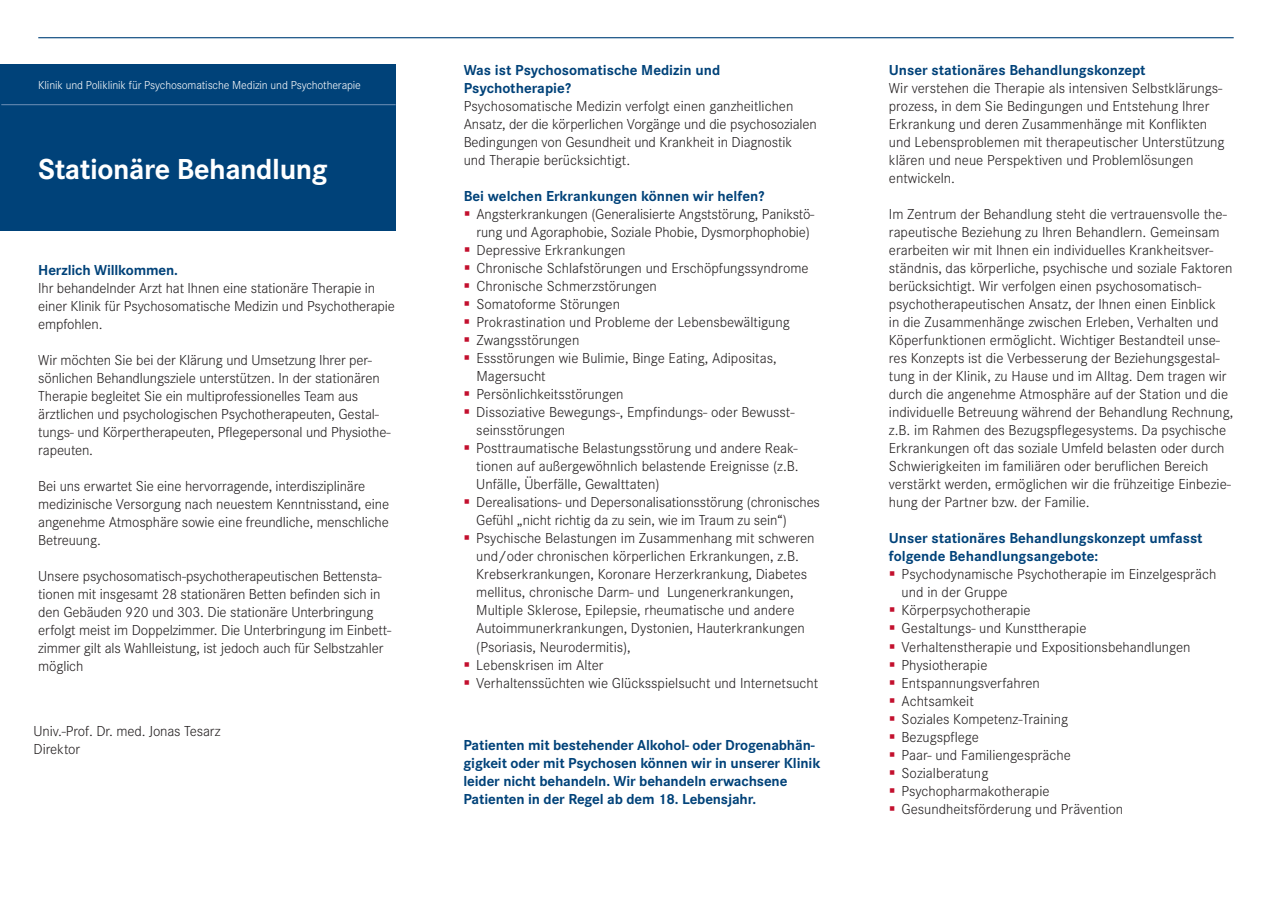
<style>
.page{position:relative;width:1272px;height:902px;background:#fff}
.page>*{position:absolute;margin:0;border:0;box-sizing:border-box;transform-origin:0 0}
.t1{font:700 30px "Corporate S";letter-spacing:-.015em;color:#fff}
.t2{font:300 15px/18px "Corporate S";color:#231f20}
.t3{font:700 15px/18px "Corporate S";letter-spacing:-.01em;color:#004279}
.t4{font:300 12px "Corporate S";letter-spacing:-.01em;color:#fff}
</style>
<div class="page">
<hr style="left:38px;top:37px;width:1195px;height:1px;background:#004279">
<div style="left:0;top:64px;width:395px;height:166px;background:#004279"></div>
<hr style="left:1px;top:104px;width:394px;height:1px;background:#6388b0">
<p class="t4" style="left:38px;top:78px;width:324px">Klinik und Poliklinik für Psychosomatische Medizin und Psychotherapie</p>
<h1 class="t1" style="left:38px;top:152px;width:291px">Stationäre Behandlung</h1>
<p class="t3" style="left:38px;top:261px;width:141px">Herzlich Willkommen.</p>
<p class="t2" style="left:38px;top:279px;width:358px">Ihr behandelnder Arzt hat Ihnen eine stationäre Therapie in einer Klinik für Psychosomatische Medizin und Psychotherapie empfohlen.</p>
<p class="t2" style="left:38px;top:351px;width:354px">Wir möchten Sie bei der Klärung und Umsetzung Ihrer per&shy;sönlichen Behandlungsziele unterstützen. In der stationären Therapie begleitet Sie ein multiprofessionelles Team aus ärztlichen und psychologischen Psychotherapeuten, Gestal&shy;tungs- und Körpertherapeuten, Pflegepersonal und Physiothe&shy;rapeuten.</p>
<p class="t2" style="left:38px;top:477px;width:352px">Bei uns erwartet Sie eine hervorragende, interdisziplinäre medizinische Versorgung nach neuestem Kenntnisstand, eine angenehme Atmosphäre sowie eine freundliche, menschliche Betreuung.</p>
<p class="t2" style="left:38px;top:567px;width:354px">Unsere psychosomatisch-psychotherapeutischen Bettensta&shy;tionen mit insgesamt 28 stationären Betten befinden sich in den Gebäuden 920 und 303. Die stationäre Unterbringung erfolgt meist im Doppelzimmer. Die Unterbringung im Einbett&shy;zimmer gilt als Wahlleistung, ist jedoch auch für Selbstzahler möglich</p>
<p class="t2" style="left:34px;top:722px;width:188px">Univ.-Prof. Dr. med. Jonas Tesarz<br>Direktor</p>
<p class="t3" style="left:463px;top:62px;width:258px">Was ist Psychosomatische Medizin und<br>Psychotherapie?</p>
<p class="t2" style="left:463px;top:97px;width:355px">Psychosomatische Medizin verfolgt einen ganzheitlichen Ansatz, der die körperlichen Vorgänge und die psychosozialen Bedingungen von Gesundheit und Krankheit in Diagnostik und Therapie berücksichtigt.</p>
<p class="t3" style="left:463px;top:188px;width:302px">Bei welchen Erkrankungen können wir helfen?</p>
<p class="t2" style="left:476px;top:205px;width:345px">Angsterkrankungen (Generalisierte Angststörung, Panikstö&shy;rung und Agoraphobie, Soziale Phobie, Dysmorphophobie)<br>Depressive Erkrankungen<br>Chronische Schlafstörungen und Erschöpfungssyndrome Chronische Schmerzstörungen<br>Somatoforme Störungen<br>Prokrastination und Probleme der Lebensbewältigung Zwangsstörungen<br>Essstörungen wie Bulimie, Binge Eating, Adipositas, Magersucht<br>Persönlichkeitsstörungen<br>Dissoziative Bewegungs-, Empfindungs- oder Bewusst&shy;seinsstörungen<br>Posttraumatische Belastungsstörung und andere Reak&shy;tionen auf außergewöhnlich belastende Ereignisse (z.B.<br>Unfälle, Überfälle, Gewalttaten)<br>Derealisations- und Depersonalisationsstörung (chronisches Gefühl „nicht richtig da zu sein, wie im Traum zu sein“)<br>Psychische Belastungen im Zusammenhang mit schweren und/oder chronischen körperlichen Erkrankungen, z.B.<br>Krebserkrankungen, Koronare Herzerkrankung, Diabetes mellitus, chronische Darm- und Lungenerkrankungen, Multiple Sklerose, Epilepsie, rheumatische und andere Autoimmunerkrankungen, Dystonien, Hauterkrankungen (Psoriasis, Neurodermitis),<br>Lebenskrisen im Alter<br>Verhaltenssüchten wie Glücksspielsucht und Internetsucht</p>
<p class="t3" style="left:463px;top:736px;width:358px">Patienten mit bestehender Alkohol- oder Drogenabhän&shy;gigkeit oder mit Psychosen können wir in unserer Klinik leider nicht behandeln. Wir behandeln erwachsene Patienten in der Regel ab dem 18. Lebensjahr.</p>
<p class="t3" style="left:888px;top:62px;width:258px">Unser stationäres Behandlungskonzept</p>
<p class="t2" style="left:888px;top:79px;width:337px">Wir verstehen die Therapie als intensiven Selbstklärungs&shy;prozess, in dem Sie Bedingungen und Entstehung Ihrer Erkrankung und deren Zusammenhänge mit Konflikten und Lebensproblemen mit therapeutischer Unterstützung klären und neue Perspektiven und Problemlösungen entwickeln.</p>
<p class="t2" style="left:888px;top:205px;width:346px">Im Zentrum der Behandlung steht die vertrauensvolle the&shy;rapeutische Beziehung zu Ihren Behandlern. Gemeinsam erarbeiten wir mit Ihnen ein individuelles Krankheitsver&shy;ständnis, das körperliche, psychische und soziale Faktoren berücksichtigt. Wir verfolgen einen psychosomatisch&shy;psychotherapeutischen Ansatz, der Ihnen einen Einblick<br>in die Zusammenhänge zwischen Erleben, Verhalten und Köperfunktionen ermöglicht. Wichtiger Bestandteil unse&shy;res Konzepts ist die Verbesserung der Beziehungsgestal&shy;tung in der Klinik, zu Hause und im Alltag. Dem tragen wir durch die angenehme Atmosphäre auf der Station und die individuelle Betreuung während der Behandlung Rechnung, z.B. im Rahmen des Bezugspflegesystems. Da psychische Erkrankungen oft das soziale Umfeld belasten oder durch Schwierigkeiten im familiären oder beruflichen Bereich verstärkt werden, ermöglichen wir die frühzeitige Einbezie&shy;hung der Partner bzw. der Familie.</p>
<p class="t3" style="left:888px;top:530px;width:315px">Unser stationäres Behandlungskonzept umfasst folgende Behandlungsangebote:</p>
<p class="t2" style="left:901px;top:565px;width:316px">Psychodynamische Psychotherapie im Einzelgespräch und in der Gruppe<br>Körperpsychotherapie<br>Gestaltungs- und Kunsttherapie<br>Verhaltenstherapie und Expositionsbehandlungen<br>Physiotherapie<br>Entspannungsverfahren<br>Achtsamkeit<br>Soziales Kompetenz-Training<br>Bezugspflege<br>Paar- und Familiengespräche<br>Sozialberatung<br>Psychopharmakotherapie<br>Gesundheitsförderung und Prävention</p>
</div>
